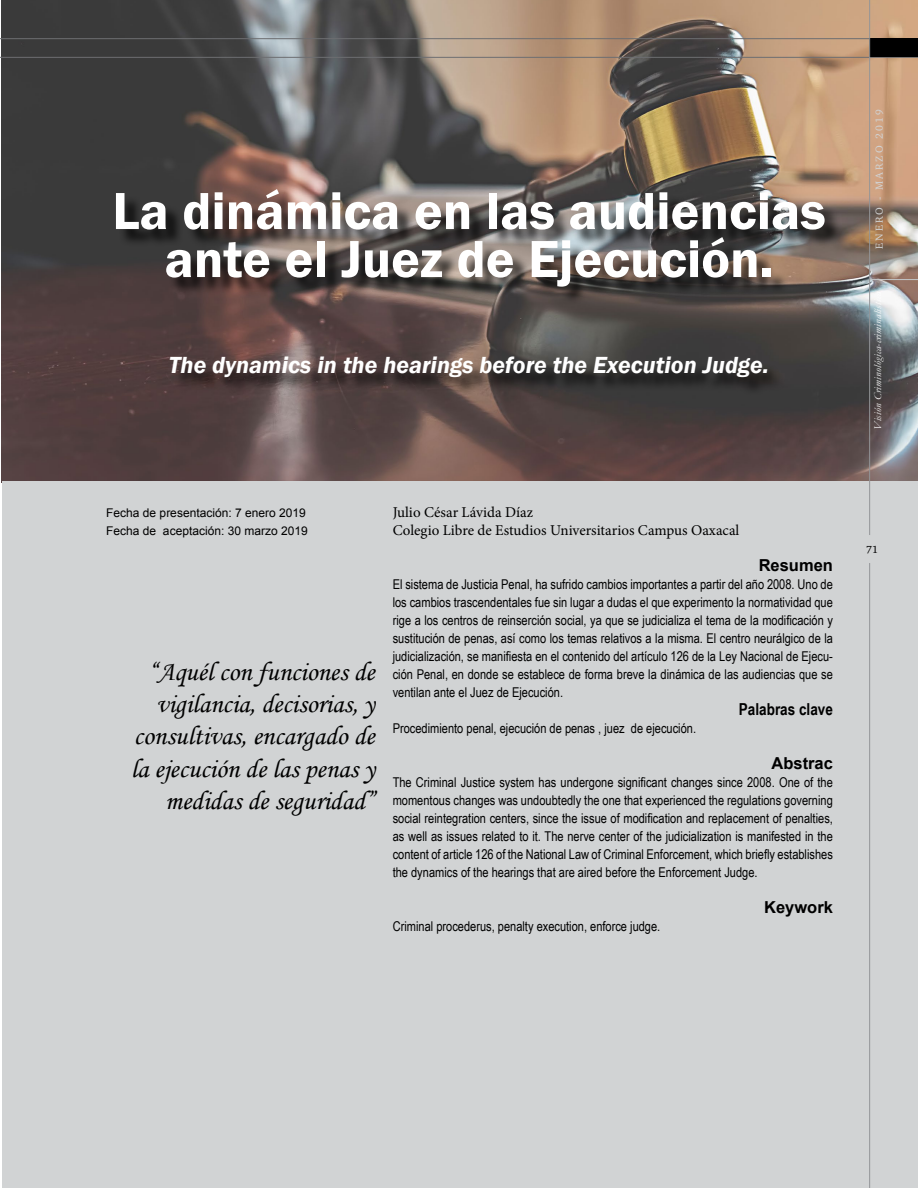
<style>
.page{position:relative;width:918px;height:1188px;background:#fff}
.page>*{position:absolute;margin:0;border:0;box-sizing:border-box;transform-origin:0 0}
.t1{font:600 54px/48px "Franklin Gothic";color:#fff;text-align:center}
.t2{font:27px/32.4px "Monotype Corsiva";color:#000;text-align:right}
.t3{font:italic 600 24px "Franklin Gothic";color:#fff}
.t4{font:700 16.5px "Arial";color:#000}
.t5{font:700 16.5px "Arial Narrow";color:#000}
.t6{font:15px/18px "Minion Pro";color:#000}
.t7{font:13.5px/18px "Arial Narrow";color:#000;text-align:justify}
.t8{font:12px/18px "Arial";color:#000}
.t9{font:italic 10.5px "Garamond";color:#fff}
.t10{font:10.5px "Charter ITC Std";letter-spacing:.2em;color:#d1d3d4}
.t11{font:10.5px "Charter ITC Std";color:#000}
</style>
<div class="page">
<img style="left:1px;top:0;width:917px;height:482px">
<hr style="left:0;top:57px;width:918px;height:1px;background:#6d6e71">
<hr style="left:0;top:38px;width:918px;height:1px;background:#6d6e71">
<div style="left:870px;top:38px;width:48px;height:19px;background:#000"></div>
<hr style="left:870px;top:279px;width:48px;height:1px;background:#c4c6c8">
<div style="left:2px;top:481px;width:916px;height:707px;background:#d1d3d4"></div>
<hr style="left:869px;top:563px;width:1px;height:625px;background:#939598">
<hr style="left:869px;top:0;width:1px;height:535px;background:#939598">
<div style="left:118px;top:192px;width:724px;height:204px;background:#000;opacity:.75"></div>
<h1 class="t1" style="left:112px;top:188px;width:715px">La dinámica en las audiencias ante el Juez de Ejecución.</h1>
<h3 class="t3" style="left:169px;top:350px;width:602px">The dynamics in the hearings before the Execution Judge.</h3>
<p class="t8" style="left:106px;top:504px;width:203px">Fecha de presentación: 7 enero 2019<br>Fecha de aceptación: 30 marzo 2019</p>
<h2 class="t2" style="left:131px;top:655px;width:246px">“Aquél con funciones de vigilancia, decisorias, y consultivas, encargado de la ejecución de las penas y medidas de seguridad”</h2>
<p class="t6" style="left:393px;top:503px;width:348px">Julio César Lávida Díaz<br>Colegio Libre de Estudios Universitarios Campus Oaxacal</p>
<p class="t4" style="left:759px;top:554px;width:76px">Resumen</p>
<p class="t7" style="left:393px;top:575px;width:442px">El sistema de Justicia Penal, ha sufrido cambios importantes a partir del año 2008. Uno de los cambios trascendentales fue sin lugar a dudas el que experimento la normatividad que rige a los centros de reinserción social, ya que se judicializa el tema de la modificación y sustitución de penas, así como los temas relativos a la misma. El centro neurálgico de la judicialización, se manifiesta en el contenido del artículo 126 de la Ley Nacional de Ejecu&shy;ción Penal, en donde se establece de forma breve la dinámica de las audiencias que se ventilan ante el Juez de Ejecución.</p>
<p class="t5" style="left:739px;top:697px;width:96px">Palabras clave</p>
<p class="t7" style="left:393px;top:719px;width:305px">Procedimiento penal, ejecución de penas , juez de ejecución.</p>
<p class="t4" style="left:772px;top:752px;width:63px">Abstrac</p>
<p class="t7" style="left:393px;top:773px;width:442px">The Criminal Justice system has undergone significant changes since 2008. One of the momentous changes was undoubtedly the one that experienced the regulations governing social reintegration centers, since the issue of modification and replacement of penalties, as well as issues related to it. The nerve center of the judicialization is manifested in the content of article 126 of the National Law of Criminal Enforcement, which briefly establishes the dynamics of the hearings that are aired before the Enforcement Judge.</p>
<p class="t4" style="left:764px;top:896px;width:70px">Keywork</p>
<p class="t7" style="left:393px;top:917px;width:269px">Criminal procederus, penalty execution, enforce judge.</p>
<p class="t10" style="left:873px;top:249px;width:141px;rotate:-90deg">ENERO - MARZO 2019</p>
<p class="t9" style="left:871px;top:430px;width:140px;rotate:-90deg">Visión Criminológica-criminalística</p>
<p class="t11" style="left:866px;top:543px;width:13px">71</p>
</div>
